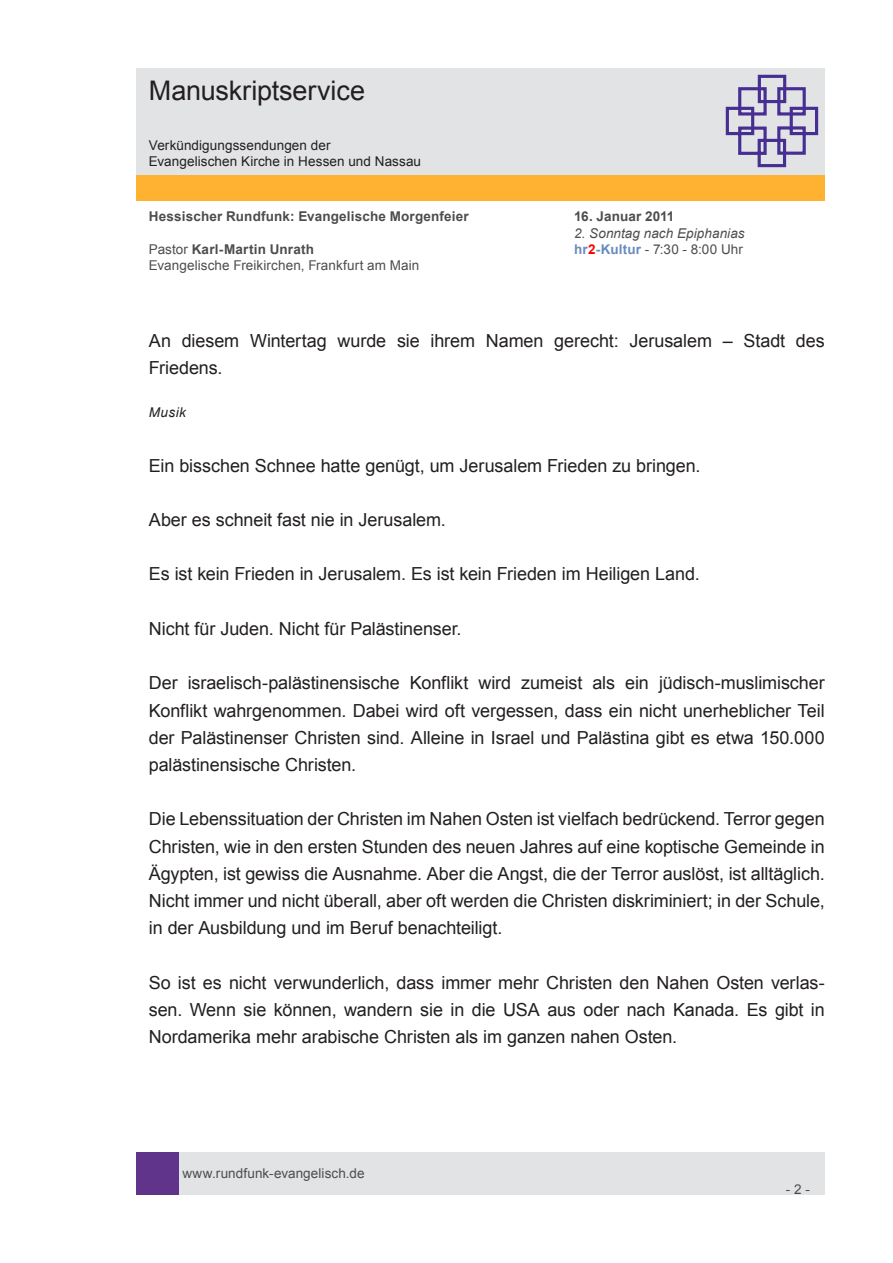
<style>
.page{position:relative;width:893px;height:1263px;background:#fff}
.page>*{position:absolute;margin:0;border:0;box-sizing:border-box;transform-origin:0 0}
.t1{font:27px "Arial";letter-spacing:-.005em;color:#231f20}
.t2{font:18px/27.2px "Arial";letter-spacing:-.005em;color:#231f20;text-align:justify}
.t3{font:13.5px "Arial";letter-spacing:.005em;color:#4d4d4d}
.t4{font:700 13.5px "Arial";letter-spacing:.015em;color:#4d4d4d}
.t5{font:13.5px/16.2px "Arial";letter-spacing:.005em;color:#231f20}
.t6{font:italic 13.5px "Arial";letter-spacing:.005em;color:#4d4d4d}
.t7{font:italic 13.5px "Arial";letter-spacing:.035em;color:#231f20}
.s1{font-weight:400}
.s2{font-weight:700;color:#688bc0}
.s3{font-weight:700;color:#f00}
</style>
<div class="page">
<div style="left:179px;top:1152px;width:646px;height:43px;background:#e2e3e4"></div>
<div style="left:136px;top:1152px;width:43px;height:43px;background:#5f348a"></div>
<div style="left:136px;top:175px;width:689px;height:26px;background:#ffb132"></div>
<div style="left:136px;top:68px;width:689px;height:106px;background:#e2e3e4"></div>
<svg style="left:725px;top:74px;width:94px;height:94px"></svg>
<h1 class="t1" style="left:149px;top:73px;width:218px">Manuskriptservice</h1>
<p class="t5" style="left:149px;top:137px;width:274px">Verkündigungssendungen der<br>Evangelischen Kirche in Hessen und Nassau</p>
<p class="t4" style="left:149px;top:208px;width:322px">Hessischer Rundfunk: Evangelische Morgenfeier</p>
<p class="t4" style="left:574px;top:208px;width:102px">16. Januar 2011</p>
<p class="t6" style="left:574px;top:224px;width:172px">2. Sonntag nach Epiphanias</p>
<p class="t4" style="left:149px;top:240px;width:167px"><span class="s1">Pastor</span> Karl-Martin Unrath</p>
<p class="t3" style="left:574px;top:240px;width:170px"><span class="s2">hr</span><span class="s3">2</span><span class="s2">-Kultur</span> - 7:30 - 8:00 Uhr</p>
<p class="t3" style="left:149px;top:256px;width:272px">Evangelische Freikirchen, Frankfurt am Main</p>
<p class="t2" style="left:149px;top:327px;width:677px">An diesem Wintertag wurde sie ihrem Namen gerecht: Jerusalem – Stadt des<br>Friedens.</p>
<p class="t7" style="left:149px;top:404px;width:39px">Musik</p>
<p class="t2" style="left:149px;top:452px;width:553px">Ein bisschen Schnee hatte genügt, um Jerusalem Frieden zu bringen.</p>
<p class="t2" style="left:149px;top:506px;width:299px">Aber es schneit fast nie in Jerusalem.</p>
<p class="t2" style="left:149px;top:561px;width:552px">Es ist kein Frieden in Jerusalem. Es ist kein Frieden im Heiligen Land.</p>
<p class="t2" style="left:149px;top:615px;width:314px">Nicht für Juden. Nicht für Palästinenser.</p>
<p class="t2" style="left:149px;top:670px;width:677px">Der israelisch-palästinensische Konflikt wird zumeist als ein jüdisch-muslimischer Konflikt wahrgenommen. Dabei wird oft vergessen, dass ein nicht unerheblicher Teil der Palästinenser Christen sind. Alleine in Israel und Palästina gibt es etwa 150.000 palästinensische Christen.</p>
<p class="t2" style="left:149px;top:806px;width:677px">Die Lebenssituation der Christen im Nahen Osten ist vielfach bedrückend. Terror gegen Christen, wie in den ersten Stunden des neuen Jahres auf eine koptische Gemeinde in Ägypten, ist gewiss die Ausnahme. Aber die Angst, die der Terror auslöst, ist alltäglich.<br>Nicht immer und nicht überall, aber oft werden die Christen diskriminiert; in der Schule, in der Ausbildung und im Beruf benachteiligt.</p>
<p class="t2" style="left:149px;top:969px;width:678px">So ist es nicht verwunderlich, dass immer mehr Christen den Nahen Osten verlas&shy;sen. Wenn sie können, wandern sie in die USA aus oder nach Kanada. Es gibt in Nordamerika mehr arabische Christen als im ganzen nahen Osten.</p>
<p class="t3" style="left:182px;top:1164px;width:184px">www.rundfunk-evangelisch.de</p>
<p class="t3" style="left:786px;top:1180px;width:26px">- 2 -</p>
</div>
